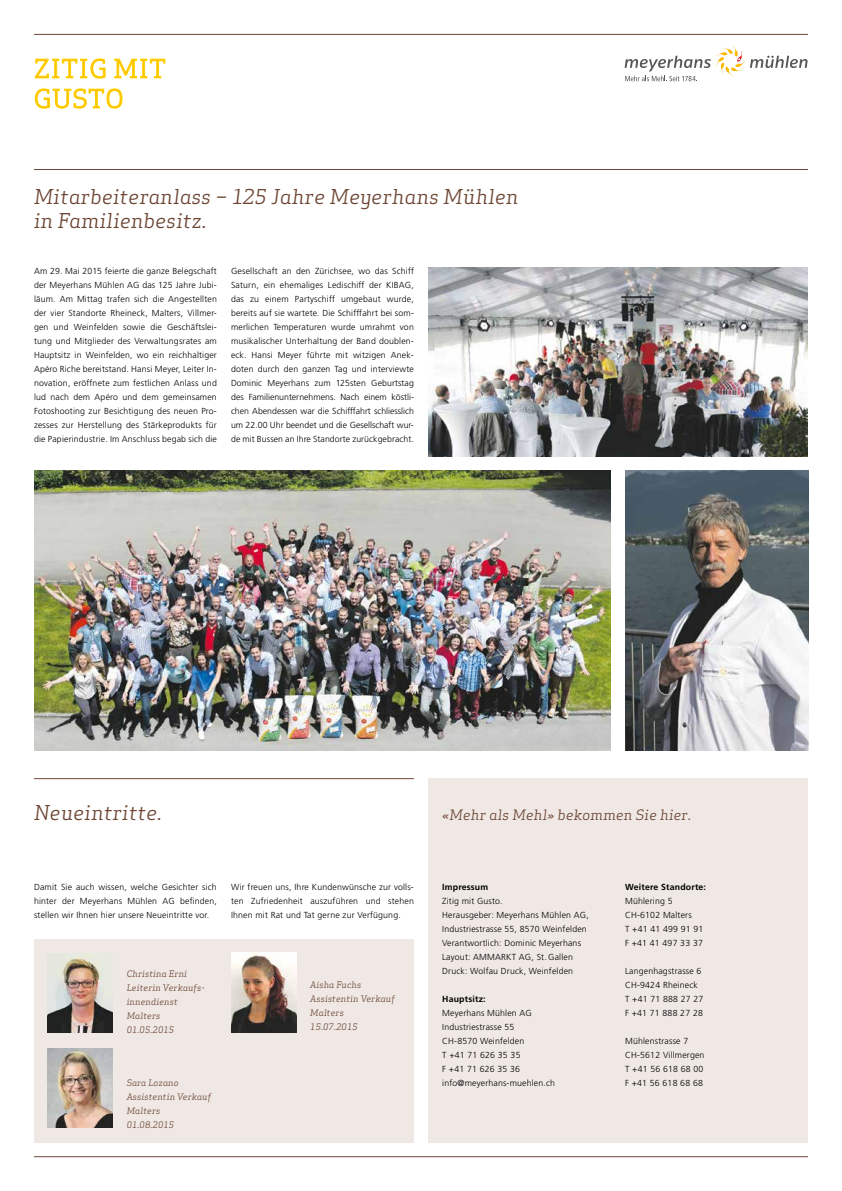
<style>
.page{position:relative;width:842px;height:1191px;background:#fff}
.page>*{position:absolute;margin:0;border:0;box-sizing:border-box;transform-origin:0 0}
.t1{font:25px/30px "Apex Serif";letter-spacing:.06em;color:#fdc300}
.t2{font:italic 20px/24px "Apex Serif";letter-spacing:.02em;color:#6d4634}
.t3{font:italic 14px "Apex Serif";letter-spacing:.02em;color:#6d4634}
.t4{font:300 8.8px/14px "Frutiger LT";letter-spacing:.02em;color:#000}
.t5{font:italic 8.8px/14px "Apex Serif";letter-spacing:.02em;color:#6d4634}
.t6{font:700 8.8px "Frutiger LT";letter-spacing:.02em;color:#000}
</style>
<div class="page">
<hr style="left:34px;top:34px;width:774px;height:1px;background:#6d4634">
<div style="left:428px;top:778px;width:380px;height:364px;background:#efe8e5"></div>
<hr style="left:34px;top:169px;width:774px;height:1px;background:#6d4634">
<svg style="left:35px;top:59px;width:70px;height:19px"></svg>
<svg style="left:115px;top:59px;width:50px;height:19px"></svg>
<svg style="left:35px;top:89px;width:87px;height:19px"></svg>
<svg style="left:625px;top:46px;width:182px;height:35px"></svg>
<hr style="left:34px;top:778px;width:380px;height:1px;background:#6d4634">
<div style="left:34px;top:938px;width:380px;height:204px;background:#efe8e5"></div>
<img style="left:231px;top:952px;width:65px;height:80px">
<img style="left:47px;top:953px;width:66px;height:79px">
<img style="left:47px;top:1048px;width:66px;height:79px">
<img style="left:625px;top:470px;width:183px;height:280px">
<img style="left:428px;top:268px;width:380px;height:188px">
<img style="left:34px;top:470px;width:577px;height:280px">
<hr style="left:34px;top:1156px;width:774px;height:1px;background:#6d4634">
<h1 class="t1" style="left:34px;top:53px;width:133px">ZITIG MIT<br>GUSTO</h1>
<h2 class="t2" style="left:34px;top:184px;width:486px">Mitarbeiteranlass – 125 Jahre Meyerhans Mühlen in Familienbesitz.</h2>
<p class="t4" style="left:34px;top:264px;width:184px;text-align:justify">Am 29. Mai 2015 feierte die ganze Belegschaft der Meyerhans Mühlen AG das 125 Jahre Jubi&shy;läum. Am Mittag trafen sich die Angestellten der vier Standorte Rheineck, Malters, Villmer&shy;gen und Weinfelden sowie die Geschäftslei&shy;tung und Mitglieder des Verwaltungsrates am Hauptsitz in Weinfelden, wo ein reichhaltiger Apéro Riche bereitstand. Hansi Meyer, Leiter In&shy;novation, eröffnete zum festlichen Anlass und lud nach dem Apéro und dem gemeinsamen Fotoshooting zur Besichtigung des neuen Pro&shy;zesses zur Herstellung des Stärkeprodukts für die Papierindustrie. Im Anschluss begab sich die</p>
<p class="t4" style="left:231px;top:264px;width:184px;text-align:justify">Gesellschaft an den Zürichsee, wo das Schiff Saturn, ein ehemaliges Ledischiff der KIBAG, das zu einem Partyschiff umgebaut wurde, bereits auf sie wartete. Die Schifffahrt bei som&shy;merlichen Temperaturen wurde umrahmt von musikalischer Unterhaltung der Band doublen&shy;eck. Hansi Meyer führte mit witzigen Anek&shy;doten durch den ganzen Tag und interviewte Dominic Meyerhans zum 125sten Geburtstag des Familienunternehmens. Nach einem köstli&shy;chen Abendessen war die Schifffahrt schliesslich um 22.00 Uhr beendet und die Gesellschaft wur&shy;de mit Bussen an Ihre Standorte zurückgebracht.</p>
<h2 class="t2" style="left:34px;top:801px;width:129px">Neueintritte.</h2>
<h3 class="t3" style="left:442px;top:806px;width:251px">«Mehr als Mehl» bekommen Sie hier.</h3>
<p class="t4" style="left:34px;top:880px;width:184px;text-align:justify">Damit Sie auch wissen, welche Gesichter sich hinter der Meyerhans Mühlen AG befinden, stellen wir Ihnen hier unsere Neueintritte vor.</p>
<p class="t5" style="left:127px;top:966px;width:80px">Christina Erni<br>Leiterin Verkaufs&shy;innendienst<br>Malters<br>01.05.2015</p>
<p class="t5" style="left:127px;top:1075px;width:86px">Sara Lozano<br>Assistentin Verkauf<br>Malters<br>01.08.2015</p>
<p class="t4" style="left:231px;top:880px;width:184px;text-align:justify">Wir freuen uns, Ihre Kundenwünsche zur volls&shy;ten Zufriedenheit auszuführen und stehen Ihnen mit Rat und Tat gerne zur Verfügung.</p>
<p class="t6" style="left:442px;top:882px;width:47px">Impressum</p>
<p class="t4" style="left:442px;top:894px;width:148px">Zitig mit Gusto.<br>Herausgeber: Meyerhans Mühlen AG,<br>Industriestrasse 55, 8570 Weinfelden<br>Verantwortlich: Dominic Meyerhans<br>Layout: AMMARKT AG, St. Gallen<br>Druck: Wolfau Druck, Weinfelden</p>
<p class="t6" style="left:442px;top:994px;width:45px">Hauptsitz:</p>
<p class="t4" style="left:442px;top:1006px;width:114px">Meyerhans Mühlen AG<br>Industriestrasse 55<br>CH-8570 Weinfelden<br>T +41 71 626 35 35<br>F +41 71 626 35 36 info@meyerhans-muehlen.ch</p>
<p class="t5" style="left:310px;top:978px;width:86px">Aisha Fuchs<br>Assistentin Verkauf<br>Malters<br>15.07.2015</p>
<p class="t6" style="left:625px;top:882px;width:82px">Weitere Standorte:</p>
<p class="t4" style="left:625px;top:894px;width:80px">Mühlering 5<br>CH-6102 Malters<br>T +41 41 499 91 91<br>F +41 41 497 33 37</p>
<p class="t4" style="left:625px;top:964px;width:80px">Langenhagstrasse 6<br>CH-9424 Rheineck<br>T +41 71 888 27 27<br>F +41 71 888 27 28</p>
<p class="t4" style="left:625px;top:1034px;width:81px">Mühlenstrasse 7<br>CH-5612 Villmergen<br>T +41 56 618 68 00<br>F +41 56 618 68 68</p>
</div>
